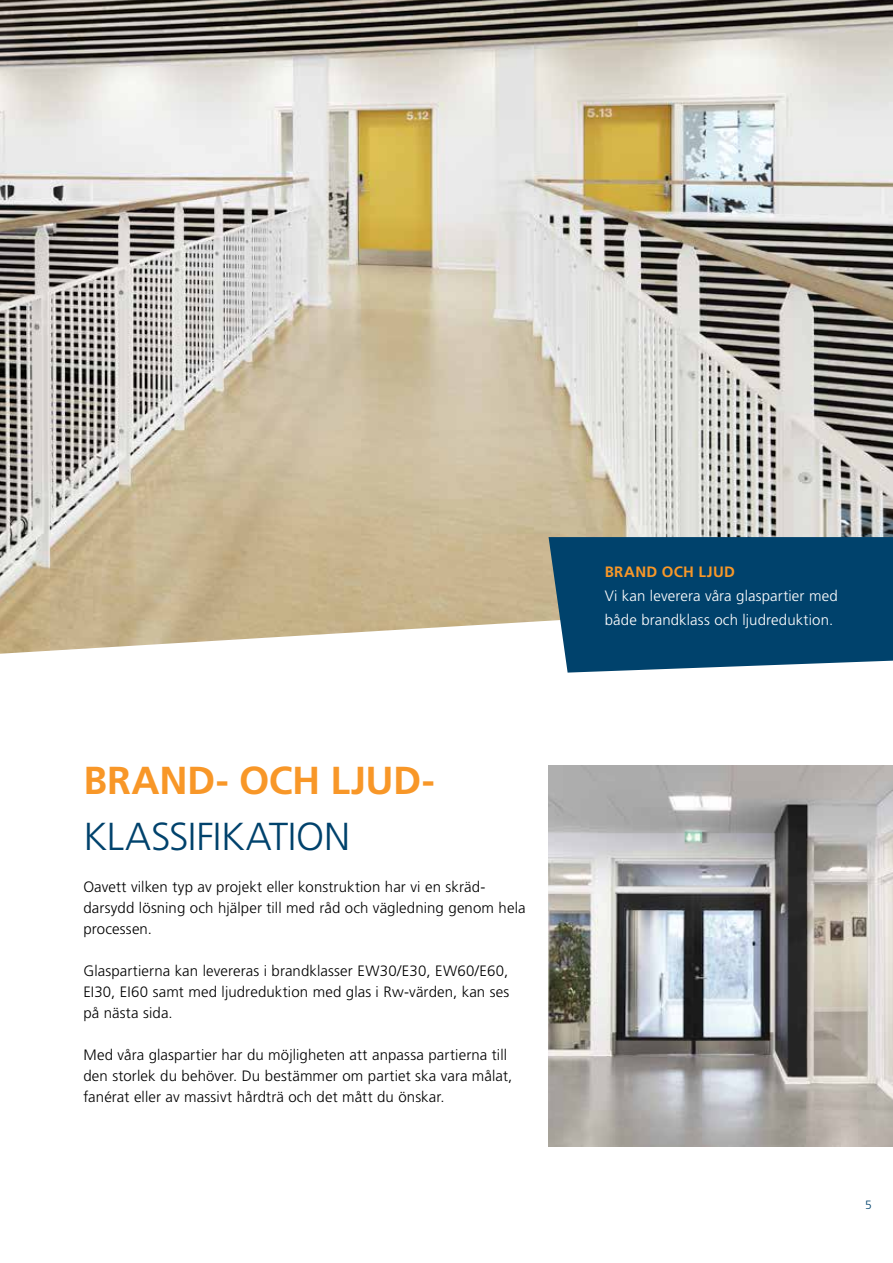
<style>
.page{position:relative;width:893px;height:1263px;background:#fff}
.page>*{position:absolute;margin:0;border:0;box-sizing:border-box;transform-origin:0 0}
.t1{font:700 39px "Frutiger LT Std";letter-spacing:-.01em;color:#f89728}
.t2{font:300 39px "Frutiger LT Std";letter-spacing:-.01em;color:#00426c}
.t3{font:300 15px/21px "Frutiger LT Std";letter-spacing:.01em;color:#000}
.t4{font:300 15px/24px "Frutiger LT Std";letter-spacing:.01em;color:#fff}
.t5{font:700 15px "Frutiger LT Std";letter-spacing:.02em;color:#f89728}
.t6{font:300 12px "Frutiger LT Std";color:#00426c}
</style>
<div class="page">
<img style="left:0;top:0;width:893px;height:654px">
<svg style="left:549px;top:537px;width:344px;height:136px;background:#114e75"></svg>
<img style="left:549px;top:766px;width:344px;height:381px">
<h1 class="t1" style="left:83px;top:757px;width:353px">BRAND- OCH LJUD-</h1>
<h1 class="t2" style="left:83px;top:814px;width:268px">KLASSIFIKATION</h1>
<p class="t3" style="left:83px;top:876px;width:444px">Oavett vilken typ av projekt eller konstruktion har vi en skräd&shy;darsydd lösning och hjälper till med råd och vägledning genom hela processen.</p>
<p class="t3" style="left:83px;top:960px;width:427px;text-align:justify">Glaspartierna kan levereras i brandklasser EW30/E30, EW60/E60, EI30, EI60 samt med ljudreduktion med glas i Rw-värden, kan ses på nästa sida.</p>
<p class="t3" style="left:83px;top:1044px;width:431px">Med våra glaspartier har du möjligheten att anpassa partierna till den storlek du behöver. Du bestämmer om partiet ska vara målat, fanérat eller av massivt hårdträ och det mått du önskar.</p>
<p class="t5" style="left:605px;top:563px;width:132px">BRAND OCH LJUD</p>
<p class="t4" style="left:605px;top:584px;width:235px">Vi kan leverera våra glaspartier med både brandklass och ljudreduktion.</p>
<p class="t6" style="left:865px;top:1198px;width:8px">5</p>
</div>
